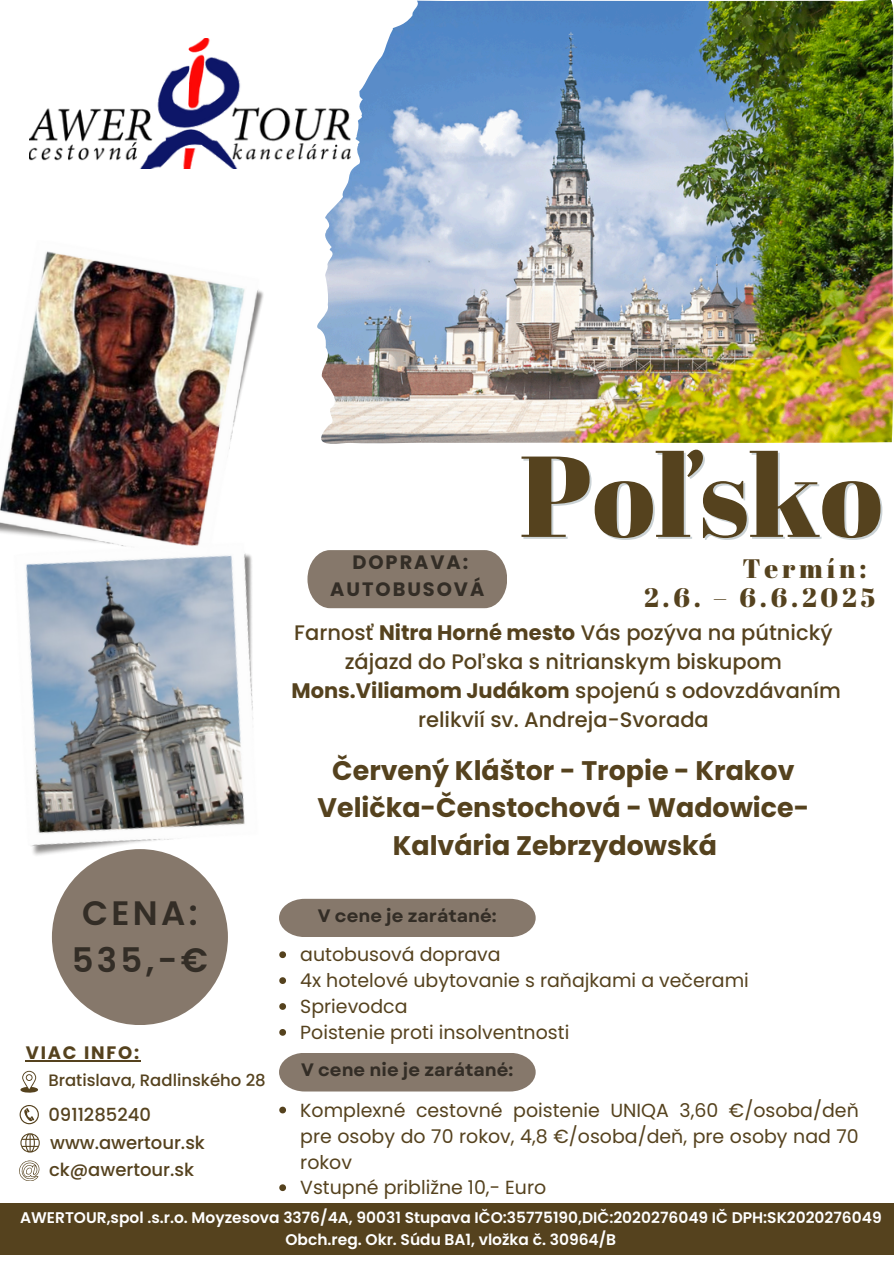
<style>
.page{position:relative;width:894px;height:1264px;background:#fff}
.page>*{position:absolute;margin:0;border:0;box-sizing:border-box;transform-origin:0 0}
.t1{font:114.75px "Abril Fatface";color:#55421e}
.t2{font:600 33.9px/47.2px "Poppins";letter-spacing:.1em;color:#332d26;text-align:center}
.t3{font:700 26.85px "Poppins";color:#55421e}
.t4{font:26.7px/29.2px "Abril Fatface";letter-spacing:.145em;color:#55421e}
.t5{font:500 21px/29.2px "Poppins";color:#55421e;text-align:center}
.t6{font:700 19.35px/27px "Poppins";letter-spacing:.1em;color:#332d26;text-align:center}
.t7{font:18.9px/25.8px "Poppins";color:#55421e;text-align:justify}
.t8{font:500 18px "Poppins";color:#55421e}
.t9{font:700 18px "Garet";color:#332d26}
.t10{font:700 18px "Poppins";letter-spacing:.1em;color:#55421e}
.t11{font:500 16.5px "Poppins";color:#55421e}
.t12{font:600 15.45px/21.6px "Poppins";color:#fff;text-align:center}
.s1{font-weight:700}
</style>
<div class="page">
<img style="left:317px;top:0;width:576px;height:443px">
<div style="left:0;top:1203px;width:893px;height:52px;background:#55421e"></div>
<img style="left:0;top:251px;width:264px;height:263px">
<img style="left:0;top:514px;width:253px;height:356px">
<div style="left:307px;top:550px;width:200px;height:58px;background:#86786b"></div>
<div style="left:52px;top:849px;width:176px;height:176px;background:#86786b;border-radius:50%"></div>
<svg style="left:20px;top:1070px;width:18px;height:23px"></svg>
<svg style="left:20px;top:1105px;width:19px;height:19px"></svg>
<svg style="left:20px;top:1133px;width:20px;height:19px"></svg>
<img style="left:29px;top:38px;width:321px;height:131px">
<svg style="left:19px;top:1160px;width:20px;height:20px"></svg>
<svg style="left:279px;top:951px;width:7px;height:7px"></svg>
<svg style="left:279px;top:977px;width:7px;height:7px"></svg>
<svg style="left:279px;top:1003px;width:7px;height:6px"></svg>
<svg style="left:279px;top:1029px;width:7px;height:6px"></svg>
<svg style="left:279px;top:1106px;width:7px;height:7px"></svg>
<svg style="left:279px;top:1184px;width:7px;height:7px"></svg>
<div style="left:279px;top:1053px;width:256px;height:38px;background:#86786b"></div>
<svg style="left:279px;top:898px;width:256px;height:39px;background:#8d8074"></svg>
<hr style="left:26px;top:1060px;width:115px;height:1px;background:#55421e">
<p class="t6" style="left:330px;top:549px;width:155px">DOPRAVA:<br>AUTOBUSOVÁ</p>
<h2 class="t1" style="left:519px;top:415px;width:364px">Poľsko</h2>
<p class="t4" style="left:643px;top:553px;width:233px;text-indent:98px">Termín:<br>2.6. – 6.6.2025</p>
<p class="t2" style="left:72px;top:889px;width:138px">CENA:<br>535,-€</p>
<p class="t10" style="left:26px;top:1040px;width:115px">VIAC INFO:</p>
<p class="t11" style="left:48px;top:1068px;width:219px">Bratislava, Radlinského 28</p>
<p class="t8" style="left:48px;top:1102px;width:104px">0911285240</p>
<h1 class="t8" style="left:50px;top:1129px;width:156px">www.awertour.sk</h1>
<p class="t8" style="left:49px;top:1157px;width:146px">ck@awertour.sk</p>
<h5 class="t5" style="left:291px;top:617px;width:551px">Farnosť <span class="s1">Nitra Horné mesto</span> Vás pozýva na pútnický zájazd do Poľska s nitrianskym biskupom <span class="s1">Mons.Viliamom Judákom</span> spojenú s odovzdávaním relikvií sv. Andreja-Svorada</h5>
<h4 class="t3" style="left:332px;top:752px;width:463px">Červený Kláštor - Tropie - Krakov</h4>
<h4 class="t3" style="left:317px;top:789px;width:493px">Velička-Čenstochová - Wadowice-</h4>
<h4 class="t3" style="left:392px;top:826px;width:326px">Kalvária Zebrzydowská</h4>
<p class="t9" style="left:318px;top:903px;width:180px">V cene je zarátané:</p>
<h6 class="t7" style="left:300px;top:941px;width:202px">autobusová doprava</h6>
<h3 class="t7" style="left:300px;top:967px;width:450px">4x hotelové ubytovanie s raňajkami a večerami</h3>
<p class="t7" style="left:300px;top:993px;width:109px">Sprievodca</p>
<p class="t7" style="left:300px;top:1019px;width:270px">Poistenie proti insolventnosti</p>
<p class="t9" style="left:301px;top:1057px;width:213px">V cene nie je zarátané:</p>
<p class="t7" style="left:300px;top:1097px;width:560px">Komplexné cestovné poistenie UNIQA 3,60 €/osoba/deň pre osoby do 70 rokov, 4,8 €/osoba/deň, pre osoby nad 70 rokov</p>
<p class="t7" style="left:300px;top:1174px;width:247px">Vstupné približne 10,- Euro</p>
<p class="t12" style="left:20px;top:1206px;width:862px">AWERTOUR,spol .s.r.o. Moyzesova 3376/4A, 90031 Stupava IČO:35775190,DIČ:2020276049 IČ DPH:SK2020276049<br>Obch.reg. Okr. Súdu BA1, vložka č. 30964/B</p>
</div>
